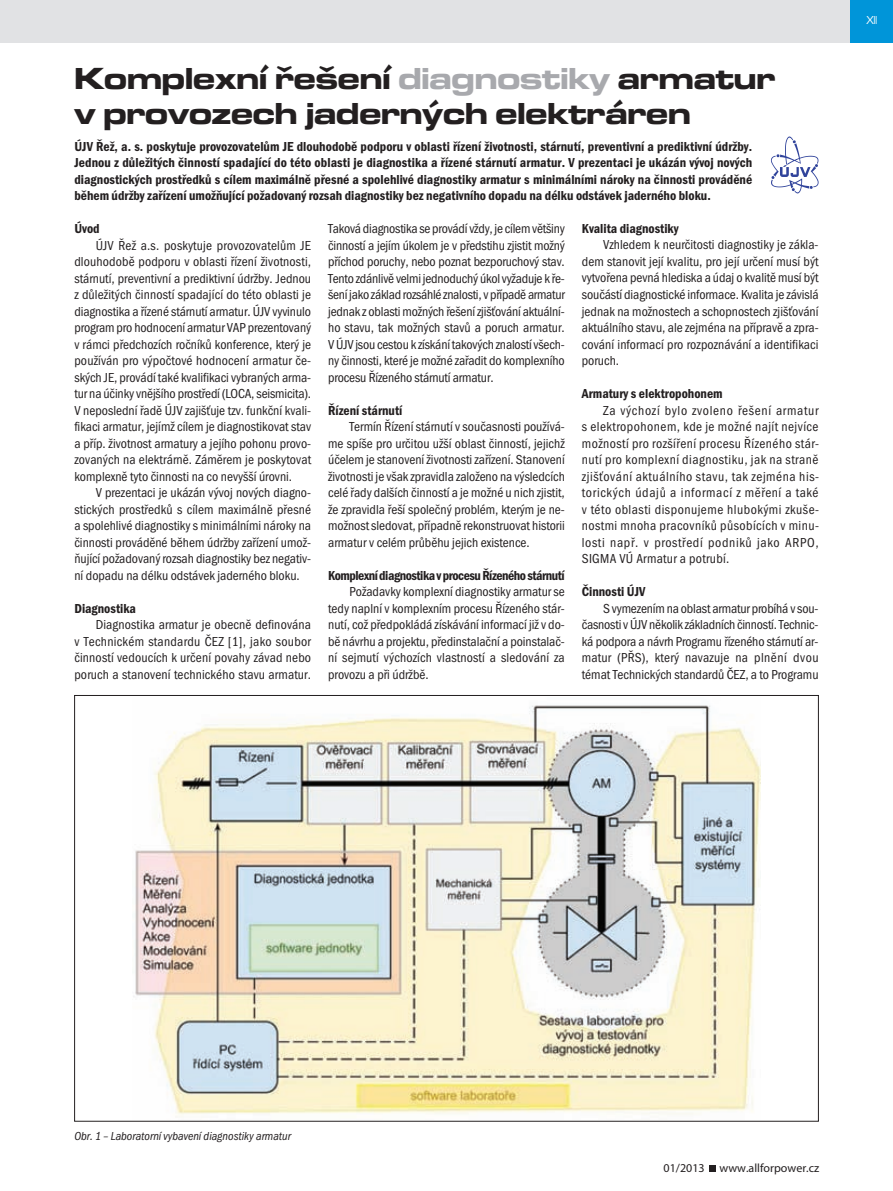
<style>
.page{position:relative;width:893px;height:1191px;background:#fff}
.page>*{position:absolute;margin:0;border:0;box-sizing:border-box;transform-origin:0 0}
.t1{font:700 expanded 31.5px/34.5px "Microgramma DOT";color:#231f20}
.t2{font:13.5px/16.5px "Franklin Got Itc TOT Boo Con";color:#231f20;text-align:justify}
.t3{font:13.5px/16.5px "Franklin Got Itc TOT Dem Con";color:#231f20;text-align:justify}
.t4{font:13.5px "Franklin Got Itc TOT Dem Con";letter-spacing:-.035em;color:#231f20}
.t5{font:12px "Franklin Got Itc TOT Boo Con Ita";color:#231f20}
.t6{font:12px "Myriad Pro";color:#231f20}
.t7{font:500 expanded 12px "Microgramma DOT";color:#fff;scale:.7 1}
.s1{color:#a8a9ad}
</style>
<div class="page">
<div style="left:0;top:0;width:850px;height:43px;background:#e1e2e4"></div>
<div style="left:850px;top:0;width:43px;height:43px;background:#0095d9"></div>
<svg style="left:710px;top:1165px;width:6px;height:6px"></svg>
<img style="left:133px;top:705px;width:628px;height:412px">
<svg style="left:771px;top:136px;width:48px;height:57px"></svg>
<h1 class="t1" style="left:74px;top:64px;width:702px">Komplexní řešení <span class="s1">diagnostiky</span> armatur v provozech jaderných elektráren</h1>
<p class="t3" style="left:74px;top:139px;width:679px">ÚJV Řež, a. s. poskytuje provozovatelům JE dlouhodobě podporu v oblasti řízení životnosti, stárnutí, preventivní a prediktivní údržby.<br>Jednou z důležitých činností spadající do této oblasti je diagnostika a řízené stárnutí armatur. V prezentaci je ukázán vývoj nových diagnostických prostředků s cílem maximálně přesné a spolehlivé diagnostiky armatur s minimálními nároky na činnosti prováděné během údržby zařízení umožňující požadovaný rozsah diagnostiky bez negativního dopadu na délku odstávek jaderného bloku.</p>
<p class="t3" style="left:74px;top:221px;width:27px">Úvod</p>
<p class="t2" style="left:74px;top:238px;width:238px;text-indent:21px">ÚJV Řež a.s. poskytuje provozovatelům JE dlouhodobě podporu v oblasti řízení životnosti, stárnutí, preventivní a prediktivní údržby. Jednou z důležitých činností spadající do této oblasti je diagnostika a řízené stárnutí armatur. ÚJV vyvinulo program pro hodnocení armatur VAP prezentovaný v rámci předchozích ročníků konference, který je používán pro výpočtové hodnocení armatur če&shy;ských JE, provádí také kvalifikaci vybraných arma&shy;tur na účinky vnějšího prostředí (LOCA, seismicita).<br>V neposlední řadě ÚJV zajišťuje tzv. funkční kvali&shy;fikaci armatur, jejímž cílem je diagnostikovat stav a příp. životnost armatury a jejího pohonu provo&shy;zovaných na elektrárně. Záměrem je poskytovat komplexně tyto činnosti na co nevyšší úrovni.</p>
<p class="t2" style="left:74px;top:486px;width:238px;text-indent:21px">V prezentaci je ukázán vývoj nových diagno&shy;stických prostředků s cílem maximálně přesné a spolehlivé diagnostiky s minimálními nároky na činnosti prováděné během údržby zařízení umož&shy;ňující požadovaný rozsah diagnostiky bez negativ&shy;ní dopadu na délku odstávek jaderného bloku.</p>
<p class="t3" style="left:74px;top:601px;width:63px">Diagnostika</p>
<p class="t2" style="left:74px;top:617px;width:238px;text-indent:21px">Diagnostika armatur je obecně definována v Technickém standardu ČEZ [1], jako soubor činností vedoucích k určení povahy závad nebo poruch a stanovení technického stavu armatur.</p>
<p class="t2" style="left:328px;top:221px;width:238px">Taková diagnostika se provádí vždy, je cílem většiny činností a jejím úkolem je v předstihu zjistit možný příchod poruchy, nebo poznat bezporuchový stav.<br>Tento zdánlivě velmi jednoduchý úkol vyžaduje k ře&shy;šení jako základ rozsáhlé znalosti, v případě armatur jednak z oblasti možných řešení zjišťování aktuální&shy;ho stavu, tak možných stavů a poruch armatur.<br>V ÚJV jsou cestou k získání takových znalostí všech&shy;ny činnosti, které je možné zařadit do komplexního procesu Řízeného stárnutí armatur.</p>
<p class="t3" style="left:328px;top:403px;width:76px">Řízení stárnutí</p>
<p class="t2" style="left:328px;top:419px;width:238px;text-indent:21px">Termín Řízení stárnutí v současnosti používá&shy;me spíše pro určitou užší oblast činností, jejichž účelem je stanovení životnosti zařízení. Stanovení životnosti je však zpravidla založeno na výsledcích celé řady dalších činností a je možné u nich zjistit, že zpravidla řeší společný problém, kterým je ne&shy;možnost sledovat, případně rekonstruovat historii armatur v celém průběhu jejich existence.</p>
<p class="t4" style="left:328px;top:570px;width:238px">Komplexní diagnostika v procesu Řízeného stárnutí</p>
<p class="t2" style="left:328px;top:584px;width:238px;text-indent:21px">Požadavky komplexní diagnostiky armatur se tedy naplní v komplexním procesu Řízeného stár&shy;nutí, což předpokládá získávání informací již v do&shy;bě návrhu a projektu, předinstalační a poinstalač&shy;ní sejmutí výchozích vlastností a sledování za provozu a při údržbě.</p>
<p class="t3" style="left:582px;top:221px;width:98px">Kvalita diagnostiky</p>
<p class="t2" style="left:582px;top:238px;width:238px;text-indent:21px">Vzhledem k neurčitosti diagnostiky je zákla&shy;dem stanovit její kvalitu, pro její určení musí být vytvořena pevná hlediska a údaj o kvalitě musí být součástí diagnostické informace. Kvalita je závislá jednak na možnostech a schopnostech zjišťování aktuálního stavu, ale zejména na přípravě a zpra&shy;cování informací pro rozpoznávání a identifikaci poruch.</p>
<p class="t3" style="left:582px;top:386px;width:142px">Armatury s elektropohonem</p>
<p class="t2" style="left:582px;top:403px;width:239px;text-indent:21px">Za výchozí bylo zvoleno řešení armatur s elektropohonem, kde je možné najít nejvíce možností pro rozšíření procesu Řízeného stár&shy;nutí pro komplexní diagnostiku, jak na straně zjišťování aktuálního stavu, tak zejména his&shy;torických údajů a informací z měření a také v této oblasti disponujeme hlubokými zkuše&shy;nostmi mnoha pracovníků působících v minu&shy;losti např. v prostředí podniků jako ARPO, SIGMA VÚ Armatur a potrubí.</p>
<p class="t3" style="left:582px;top:584px;width:65px">Činnosti ÚJV</p>
<p class="t2" style="left:582px;top:601px;width:238px;text-indent:21px">S vymezením na oblast armatur probíhá v sou&shy;časnosti v ÚJV několik základních činností. Technic&shy;ká podpora a návrh Programu řízeného stárnutí ar&shy;matur (PŘS), který navazuje na plnění dvou témat Technických standardů ČEZ, a to Programu</p>
<p class="t7" style="left:866px;top:16px;width:17px">XII</p>
<p class="t5" style="left:74px;top:1132px;width:218px">Obr. 1 – Laboratorní vybavení diagnostiky armatur</p>
<p class="t6" style="left:664px;top:1163px;width:157px">01/2013 www.allforpower.cz</p>
</div>
